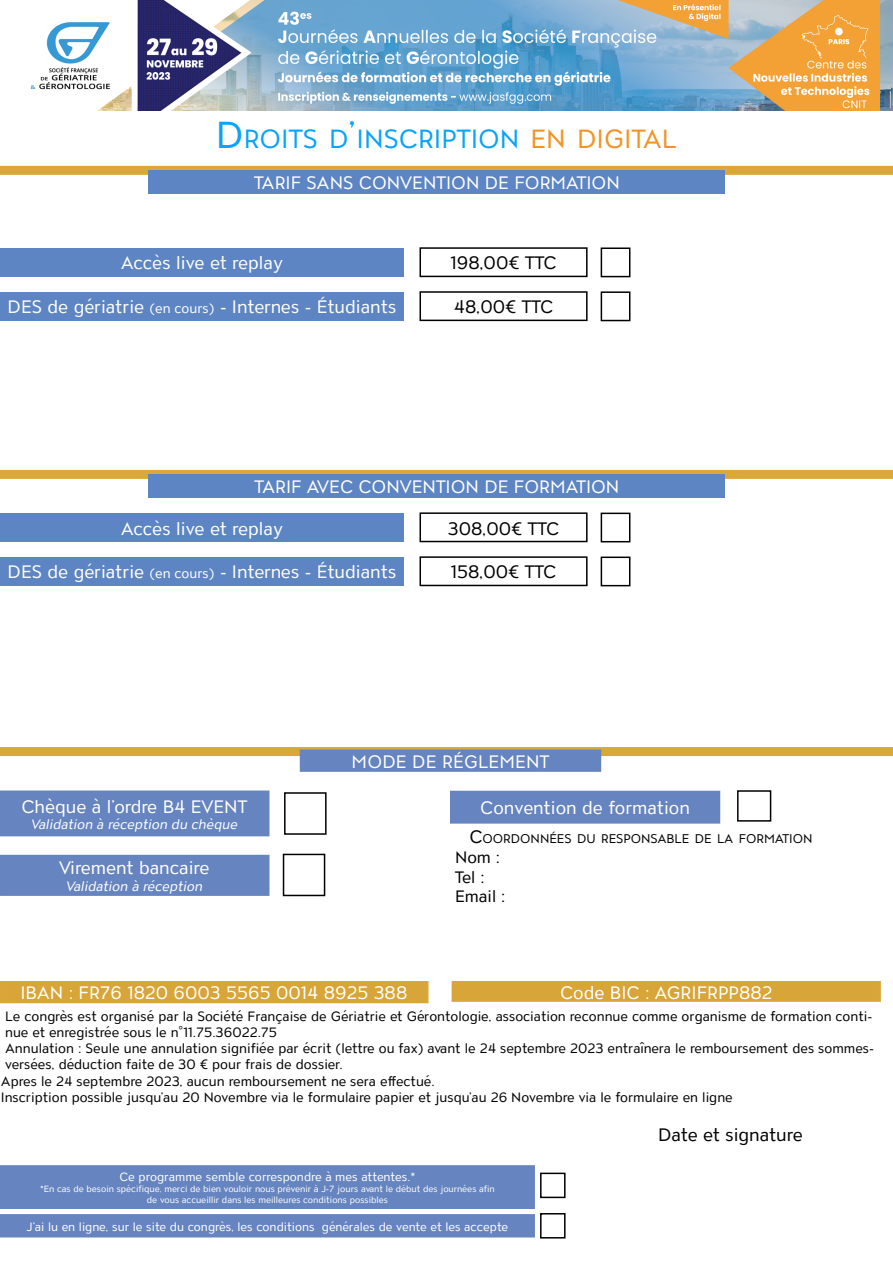
<style>
.page{position:relative;width:893px;height:1263px;background:#fff}
.page>*{position:absolute;margin:0;border:0;box-sizing:border-box;transform-origin:0 0}
.t1{font:26.25px "ATC Overlook";color:#09a3f9}
.t2{font:18px "ATC Overlook";color:#fff}
.t3{font:18px "ATC Overlook";color:#000}
.t4{font:16.5px/19.8px "ATC Overlook";color:#000}
.t5{font:13.5px "ATC Overlook";color:#000}
.t6{font:italic 13.5px "ATC Overlook";color:#fff}
.t7{font:12.6px "ATC Overlook";color:#000}
.t8{font:12px "ATC Overlook";color:#fff}
.t9{font:9px/10.8px "ATC Overlook";color:#fff;text-align:center}
.s1{font-size:37.5px}
.s2{color:#f39325}
.s3{font-size:13.5px}
.s4{font-size:18px}
</style>
<div class="page">
<div style="left:0;top:166px;width:893px;height:9px;background:#dba738"></div>
<div style="left:0;top:747px;width:893px;height:9px;background:#dba738"></div>
<div style="left:301px;top:750px;width:299px;height:21px;background:#6684bf"></div>
<div style="left:300px;top:749px;width:301px;height:23px;border:2px solid #6684bf"></div>
<div style="left:0;top:791px;width:269px;height:45px;background:#6684bf"></div>
<div style="left:0;top:790px;width:269px;height:46px;border:2px solid #6684bf"></div>
<div style="left:0;top:855px;width:269px;height:40px;background:#6684bf"></div>
<div style="left:0;top:855px;width:269px;height:41px;border:2px solid #6684bf"></div>
<div style="left:284px;top:792px;width:43px;height:43px;border:2px solid #000"></div>
<div style="left:283px;top:854px;width:42px;height:42px;border:2px solid #000"></div>
<div style="left:451px;top:791px;width:268px;height:32px;background:#6684bf"></div>
<div style="left:450px;top:791px;width:270px;height:33px;border:2px solid #6684bf"></div>
<div style="left:737px;top:790px;width:34px;height:32px;border:2px solid #000"></div>
<div style="left:0;top:982px;width:428px;height:20px;background:#d8a538"></div>
<div style="left:0;top:981px;width:428px;height:22px;border:2px solid #dba738"></div>
<div style="left:452px;top:982px;width:428px;height:19px;background:#d8a538"></div>
<div style="left:452px;top:981px;width:429px;height:21px;border:2px solid #dba738"></div>
<div style="left:1px;top:1215px;width:533px;height:22px;background:#6684bf"></div>
<div style="left:0;top:1214px;width:535px;height:23px;border:2px solid #6684bf"></div>
<div style="left:0;top:248px;width:404px;height:28px;background:#5d85c4"></div>
<div style="left:419px;top:247px;width:169px;height:30px;border:2px solid #000"></div>
<div style="left:601px;top:247px;width:29px;height:30px;border:2px solid #000"></div>
<div style="left:0;top:292px;width:404px;height:28px;background:#5d85c4"></div>
<div style="left:419px;top:291px;width:169px;height:30px;border:2px solid #000"></div>
<div style="left:601px;top:291px;width:29px;height:30px;border:2px solid #000"></div>
<div style="left:149px;top:170px;width:576px;height:23px;background:#5d85c4"></div>
<div style="left:0;top:470px;width:893px;height:9px;background:#dba738"></div>
<div style="left:149px;top:474px;width:576px;height:23px;background:#5d85c4"></div>
<div style="left:540px;top:1213px;width:26px;height:25px;border:2px solid #000"></div>
<div style="left:1px;top:1166px;width:533px;height:42px;background:#6684bf"></div>
<div style="left:0;top:1165px;width:535px;height:44px;border:2px solid #6684bf"></div>
<div style="left:540px;top:1172px;width:26px;height:26px;border:2px solid #000"></div>
<div style="left:0;top:513px;width:404px;height:28px;background:#5d85c4"></div>
<div style="left:419px;top:512px;width:169px;height:30px;border:2px solid #000"></div>
<div style="left:601px;top:513px;width:29px;height:29px;border:2px solid #000"></div>
<div style="left:0;top:557px;width:404px;height:28px;background:#5d85c4"></div>
<div style="left:419px;top:556px;width:169px;height:30px;border:2px solid #000"></div>
<div style="left:601px;top:556px;width:29px;height:30px;border:2px solid #000"></div>
<img style="left:30px;top:0;width:863px;height:110px">
<h1 class="t1" style="left:216px;top:124px;width:463px"><span class="s1">D</span> ROITS D<span class="s1">’</span>INSCRIPTION <span class="s2">EN DIGITAL</span></h1>
<h2 class="t2" style="left:254px;top:172px;width:367px">TARIF SANS CONVENTION DE FORMATION</h2>
<h2 class="t2" style="left:121px;top:253px;width:164px">Accès live et replay</h2>
<h2 class="t3" style="left:451px;top:253px;width:107px">198,00€ TTC</h2>
<h2 class="t2" style="left:8px;top:297px;width:390px">DES de gériatrie <span class="s3">(en cours)</span> - Internes - Étudiants</h2>
<h2 class="t3" style="left:454px;top:297px;width:101px">48,00€ TTC</h2>
<h2 class="t2" style="left:254px;top:476px;width:367px">TARIF AVEC CONVENTION DE FORMATION</h2>
<h2 class="t2" style="left:121px;top:518px;width:164px">Accès live et replay</h2>
<h2 class="t3" style="left:448px;top:518px;width:113px">308,00€ TTC</h2>
<h2 class="t2" style="left:8px;top:562px;width:390px">DES de gériatrie <span class="s3">(en cours)</span> - Internes - Étudiants</h2>
<h2 class="t3" style="left:451px;top:562px;width:107px">158,00€ TTC</h2>
<h2 class="t2" style="left:21px;top:796px;width:228px">Chèque à l’ordre B4 EVENT</h2>
<p class="t6" style="left:31px;top:816px;width:208px">Validation à réception du chèque</p>
<h2 class="t2" style="left:59px;top:858px;width:152px">Virement bancaire</h2>
<p class="t6" style="left:66px;top:878px;width:138px">Validation à réception</p>
<h2 class="t2" style="left:352px;top:751px;width:199px">MODE DE RÉGLEMENT</h2>
<h2 class="t2" style="left:480px;top:798px;width:211px">Convention de formation</h2>
<p class="t7" style="left:469px;top:831px;width:345px"><span class="s4">C</span>OORDONNÉES DU RESPONSABLE DE LA FORMATION</p>
<p class="t4" style="left:455px;top:848px;width:52px">Nom :<br>Tel :<br>Email :</p>
<h2 class="t2" style="left:20px;top:983px;width:388px">IBAN : FR76 1820 6003 5565 0014 8925 388</h2>
<h2 class="t2" style="left:560px;top:982px;width:214px">Code BIC : AGRIFRPP882</h2>
<p class="t5" style="left:5px;top:1008px;width:869px">Le congrès est organisé par la Société Française de Gériatrie et Gérontologie, association reconnue comme organisme de formation conti-</p>
<p class="t5" style="left:5px;top:1024px;width:274px">nue et enregistrée sous le n°11.75.36022.75</p>
<p class="t5" style="left:5px;top:1041px;width:870px">Annulation : Seule une annulation signifiée par écrit (lettre ou fax) avant le 24 septembre 2023 entraînera le remboursement des sommes-</p>
<p class="t5" style="left:5px;top:1057px;width:339px">versées, déduction faite de 30 € pour frais de dossier.</p>
<p class="t5" style="left:1px;top:1073px;width:435px">Apres le 24 septembre 2023, aucun remboursement ne sera effectué.</p>
<p class="t5" style="left:1px;top:1089px;width:733px">Inscription possible jusqu’au 20 Novembre via le formulaire papier et jusqu’au 26 Novembre via le formulaire en ligne</p>
<p class="t8" style="left:119px;top:1170px;width:297px">Ce programme semble correspondre à mes attentes.*</p>
<p class="t9" style="left:40px;top:1184px;width:456px">*En cas de besoin spécifique, merci de bien vouloir nous prévenir à J-7 jours avant le début des journées afin de vous accueillir dans les meilleures conditions possibles</p>
<p class="t8" style="left:27px;top:1219px;width:483px">J’ai lu en ligne, sur le site du congrès, les conditions générales de vente et les accepte</p>
<h2 class="t3" style="left:658px;top:1124px;width:146px">Date et signature</h2>
</div>
